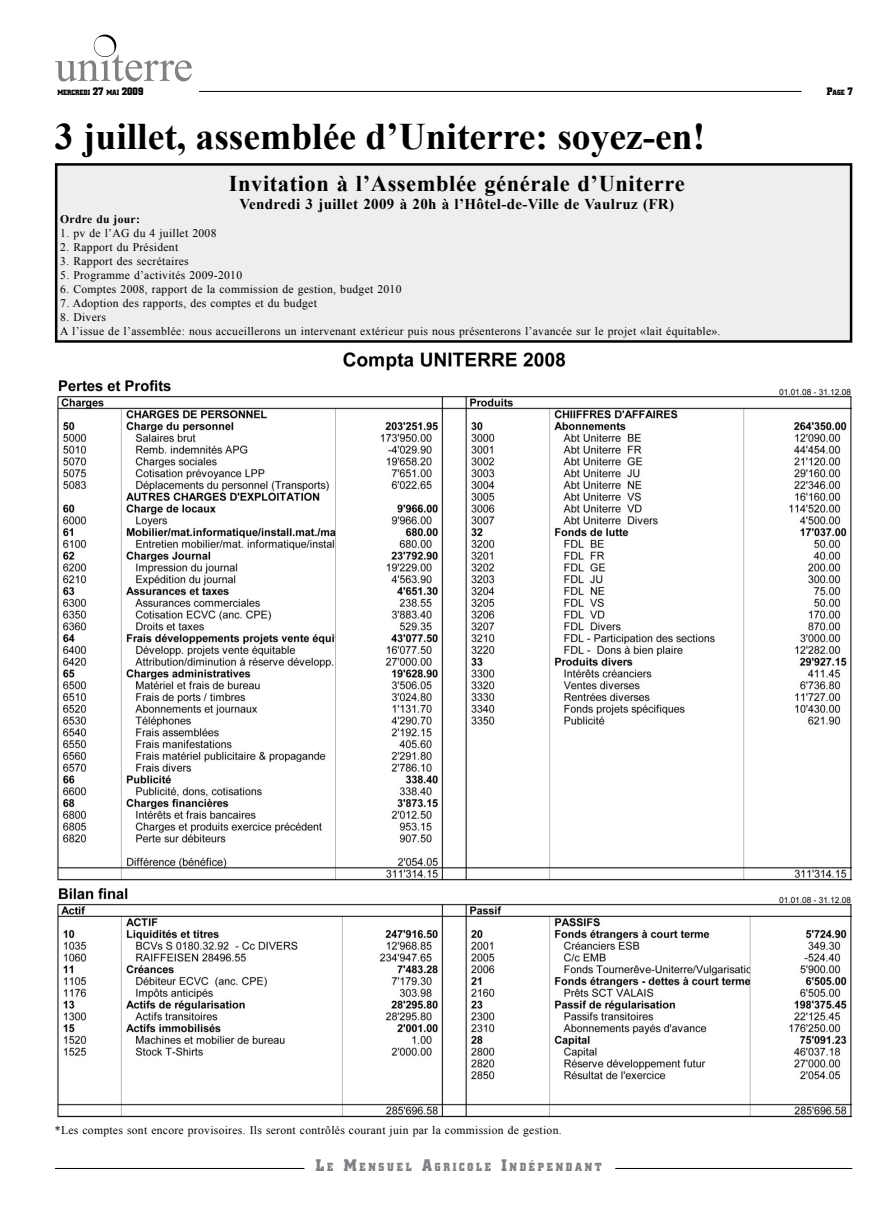
<style>
.page{position:relative;width:886px;height:1205px;background:#fff}
.page>*{position:absolute;margin:0;border:0;box-sizing:border-box;transform-origin:0 0}
.t1{font:700 37.5px "Times New Roman";color:#000}
.t2{font:700 22.5px "Times New Roman";letter-spacing:.025em;color:#000}
.t3{font:700 15px "Times New Roman";letter-spacing:.025em;color:#000}
.t4{font:700 11.88px "Square Slabserif 711 BT";letter-spacing:.255em;color:#808084;scale:.9 1}
.t5{font:11.62px/14px "Times New Roman";letter-spacing:.025em;color:#000}
.t6{font:700 11.62px "Times New Roman";letter-spacing:.025em;color:#000}
.t7{font:700 7.62px "Square Slabserif 711 BT";color:#000;scale:.9 1}
.s1{font-size:10.88px}
.s2{font-size:16.88px}
</style>
<div class="page">
<svg style="left:55px;top:35px;width:137px;height:46px"></svg>
<hr style="left:199px;top:91px;width:602px;height:1px;background:#000">
<hr style="left:55px;top:1168px;width:249px;height:1px;background:#000">
<hr style="left:615px;top:1168px;width:237px;height:1px;background:#000">
<div style="left:56px;top:164px;width:795px;height:177px;background:#edeeef"></div>
<div style="left:55px;top:163px;width:797px;height:180px;border:3px solid #000"></div>
<img style="left:57px;top:352px;width:795px;height:529px">
<img style="left:57px;top:887px;width:795px;height:231px">
<p class="t7" style="left:57px;top:87px;width:97px">MERCREDI <span class="s1">27</span> MAI <span class="s1">2009</span></p>
<p class="t7" style="left:827px;top:87px;width:31px"><span class="s1">P</span>AGE <span class="s1">7</span></p>
<h1 class="t1" style="left:55px;top:123px;width:652px">3 juillet, assemblée d’Uniterre: soyez-en!</h1>
<h2 class="t2" style="left:229px;top:176px;width:457px">Invitation à l’Assemblée générale d’Uniterre</h2>
<p class="t3" style="left:239px;top:199px;width:436px">Vendredi 3 juillet 2009 à 20h à l’hôtel-de-Ville de Vaulruz (Fr)</p>
<p class="t6" style="left:60px;top:215px;width:81px">Ordre du jour:</p>
<p class="t5" style="left:60px;top:227px;width:158px">1. pv de l’AG du 4 juillet 2008</p>
<p class="t5" style="left:60px;top:241px;width:119px">2. Rapport du Président</p>
<p class="t5" style="left:60px;top:255px;width:130px">3. Rapport des secrétaires</p>
<p class="t5" style="left:60px;top:269px;width:183px">5. Programme d’activités 2009-2010</p>
<p class="t5" style="left:60px;top:283px;width:343px">6. Comptes 2008, rapport de la commission de gestion, budget 2010</p>
<p class="t5" style="left:60px;top:297px;width:258px">7. Adoption des rapports, des comptes et du budget</p>
<p class="t5" style="left:60px;top:311px;width:662px">8. Divers<br>A l’issue de l’assemblée: nous accueillerons un intervenant extérieur puis nous présenterons l’avancée sur le projet «lait équitable».</p>
<p class="t5" style="left:55px;top:1124px;width:508px">*Les comptes sont encore provisoires. Ils seront contrôlés courant juin par la commission de gestion.</p>
<p class="t4" style="left:316px;top:1160px;width:319px"><span class="s2">L</span>E <span class="s2">M</span>ENSUEL <span class="s2">A</span>GRICOLE <span class="s2">I</span>NDÉPENDANT</p>
</div>
